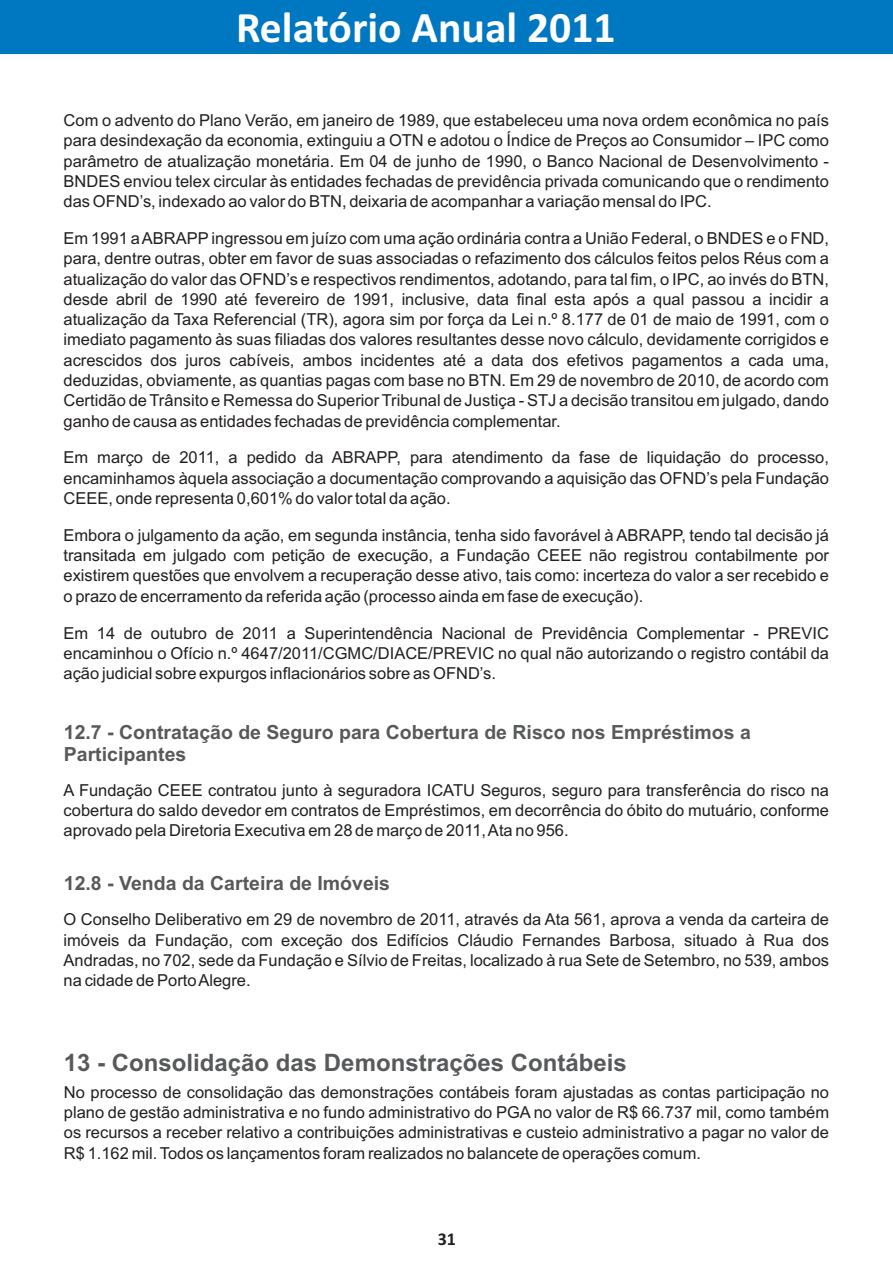
<style>
.page{position:relative;width:893px;height:1263px;background:#fff}
.page>*{position:absolute;margin:0;border:0;box-sizing:border-box;transform-origin:0 0}
.t1{font:700 43.65px "Calibri";color:#fff}
.t2{font:700 24px "Arial";color:#58595b}
.t3{font:700 19.5px/21.8px "Arial";color:#58595b}
.t4{font:700 18px "Calibri";color:#231f20}
.t5{font:16.5px/20.2px "Arial";color:#231f20;text-align:justify}
</style>
<div class="page">
<div style="left:0;top:1px;width:893px;height:53px;background:#0078c1"></div>
<h1 class="t1" style="left:236px;top:10px;width:381px">Relatório Anual 2011</h1>
<p class="t5" style="left:64px;top:112px;width:767px">Com o advento do Plano Verão, em janeiro de 1989, que estabeleceu uma nova ordem econômica no país para desindexação da economia, extinguiu a OTN e adotou o Índice de Preços ao Consumidor – IPC como parâmetro de atualização monetária. Em 04 de junho de 1990, o Banco Nacional de Desenvolvimento - BNDES enviou telex circular às entidades fechadas de previdência privada comunicando que o rendimento das OFND’s, indexado ao valor do BTN, deixaria de acompanhar a variação mensal do IPC.</p>
<p class="t5" style="left:64px;top:230px;width:767px">Em 1991 a ABRAPP ingressou em juízo com uma ação ordinária contra a União Federal, o BNDES e o FND, para, dentre outras, obter em favor de suas associadas o refazimento dos cálculos feitos pelos Réus com a atualização do valor das OFND’s e respectivos rendimentos, adotando, para tal fim, o IPC, ao invés do BTN, desde abril de 1990 até fevereiro de 1991, inclusive, data final esta após a qual passou a incidir a atualização da Taxa Referencial (TR), agora sim por força da Lei n.º 8.177 de 01 de maio de 1991, com o imediato pagamento às suas filiadas dos valores resultantes desse novo cálculo, devidamente corrigidos e acrescidos dos juros cabíveis, ambos incidentes até a data dos efetivos pagamentos a cada uma, deduzidas, obviamente, as quantias pagas com base no BTN. Em 29 de novembro de 2010, de acordo com Certidão de Trânsito e Remessa do Superior Tribunal de Justiça - STJ a decisão transitou em julgado, dando ganho de causa as entidades fechadas de previdência complementar.</p>
<p class="t5" style="left:64px;top:449px;width:767px">Em março de 2011, a pedido da ABRAPP, para atendimento da fase de liquidação do processo, encaminhamos àquela associação a documentação comprovando a aquisição das OFND’s pela Fundação CEEE, onde representa 0,601% do valor total da ação.</p>
<p class="t5" style="left:64px;top:526px;width:767px">Embora o julgamento da ação, em segunda instância, tenha sido favorável à ABRAPP, tendo tal decisão já transitada em julgado com petição de execução, a Fundação CEEE não registrou contabilmente por existirem questões que envolvem a recuperação desse ativo, tais como: incerteza do valor a ser recebido e o prazo de encerramento da referida ação (processo ainda em fase de execução).</p>
<p class="t5" style="left:64px;top:624px;width:767px">Em 14 de outubro de 2011 a Superintendência Nacional de Previdência Complementar - PREVIC encaminhou o Ofício n.º 4647/2011/CGMC/DIACE/PREVIC no qual não autorizando o registro contábil da ação judicial sobre expurgos inflacionários sobre as OFND’s.</p>
<p class="t3" style="left:64px;top:723px;width:689px">12.7 - Contratação de Seguro para Cobertura de Risco nos Empréstimos a<br>Participantes</p>
<p class="t5" style="left:64px;top:781px;width:767px">A Fundação CEEE contratou junto à seguradora ICATU Seguros, seguro para transferência do risco na cobertura do saldo devedor em contratos de Empréstimos, em decorrência do óbito do mutuário, conforme aprovado pela Diretoria Executiva em 28 de março de 2011, Ata no 956.</p>
<p class="t3" style="left:64px;top:874px;width:328px">12.8 - Venda da Carteira de Imóveis</p>
<p class="t5" style="left:64px;top:911px;width:767px">O Conselho Deliberativo em 29 de novembro de 2011, através da Ata 561, aprova a venda da carteira de imóveis da Fundação, com exceção dos Edifícios Cláudio Fernandes Barbosa, situado à Rua dos Andradas, no 702, sede da Fundação e Sílvio de Freitas, localizado à rua Sete de Setembro, no 539, ambos na cidade de Porto Alegre.</p>
<h2 class="t2" style="left:64px;top:1053px;width:564px">13 - Consolidação das Demonstrações Contábeis</h2>
<p class="t5" style="left:64px;top:1083px;width:767px">No processo de consolidação das demonstrações contábeis foram ajustadas as contas participação no plano de gestão administrativa e no fundo administrativo do PGA no valor de R$ 66.737 mil, como também os recursos a receber relativo a contribuições administrativas e custeio administrativo a pagar no valor de R$ 1.162 mil. Todos os lançamentos foram realizados no balancete de operações comum.</p>
<p class="t4" style="left:438px;top:1231px;width:20px">31</p>
</div>
